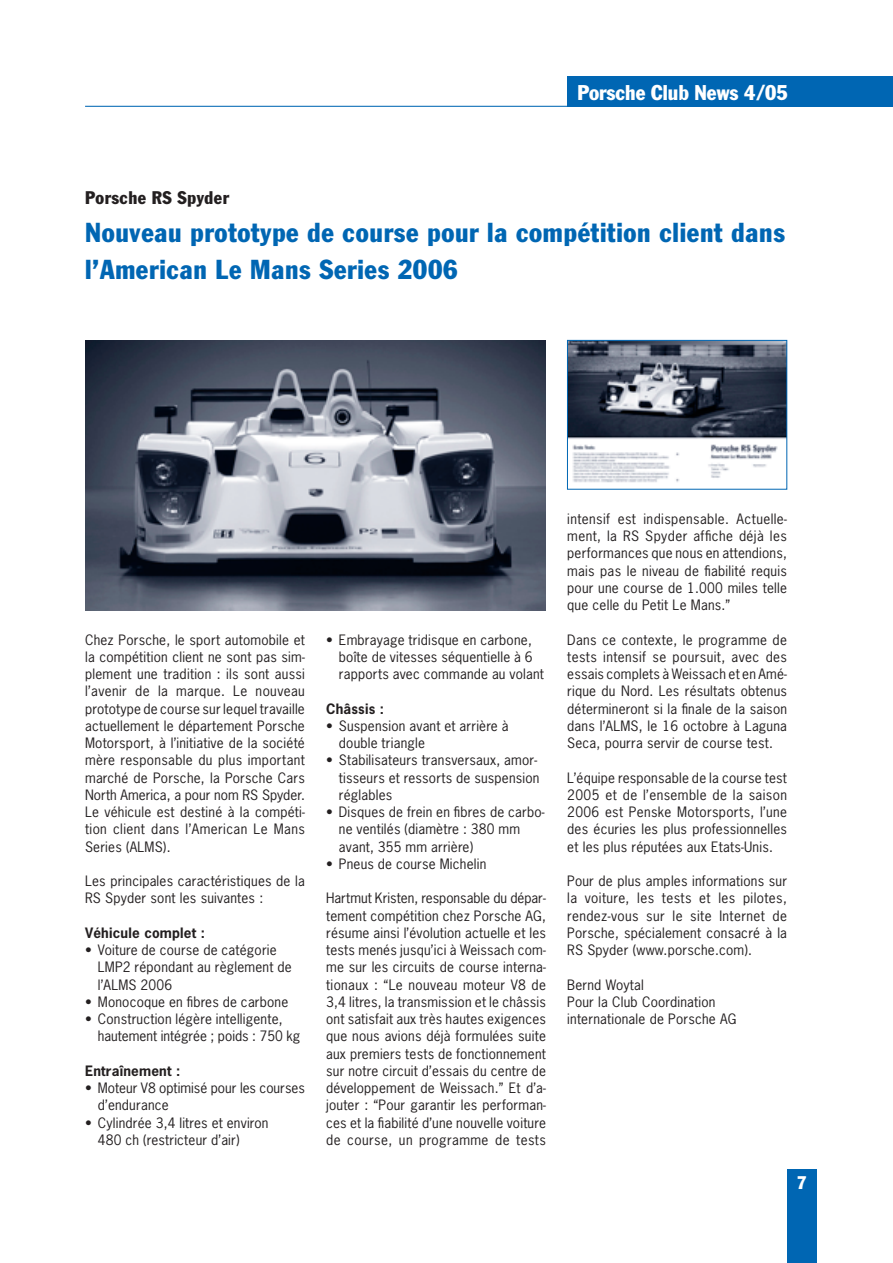
<style>
.page{position:relative;width:893px;height:1263px;background:#fff}
.page>*{position:absolute;margin:0;border:0;box-sizing:border-box;transform-origin:0 0}
.t1{font:condensed 27px/37.5px "Porsche Franklin Gothic";letter-spacing:.025em;color:#0066b3}
.t2{font:condensed 21px "Porsche Franklin Gothic";color:#fff}
.t3{font:condensed 18px "Porsche Franklin Gothic";letter-spacing:.025em;color:#231f20}
.t4{font:condensed 18px "Porsche Franklin Gothic";color:#fff}
.t5{font:13.5px/17.2px "Porsche News Gothic";letter-spacing:.015em;color:#231f20}
.t6{font:700 13.5px "Porsche News Gothic";letter-spacing:.015em;color:#231f20}
</style>
<div class="page">
<div style="left:567px;top:77px;width:325px;height:30px;background:#0066b3"></div>
<hr style="left:85px;top:106px;width:807px;height:1px;background:#0066b3">
<div style="left:787px;top:1169px;width:29px;height:94px;background:#0066b3"></div>
<img style="left:569px;top:342px;width:216px;height:141px">
<div style="left:567px;top:340px;width:220px;height:149px;border:1px solid #0066b3"></div>
<img style="left:85px;top:340px;width:461px;height:270px">
<h2 class="t2" style="left:577px;top:85px;width:212px">Porsche Club News 4/05</h2>
<h3 class="t3" style="left:85px;top:191px;width:145px">Porsche RS Spyder</h3>
<h1 class="t1" style="left:85px;top:216px;width:701px">Nouveau prototype de course pour la compétition client dans l’American Le Mans Series 2006</h1>
<p class="t5" style="left:85px;top:632px;width:221px;text-align:justify">Chez Porsche, le sport automobile et la compétition client ne sont pas sim&shy;plement une tradition : ils sont aussi l’avenir de la marque. Le nouveau prototype de course sur lequel travaille actuellement le département Porsche Motorsport, à l’initiative de la société mère responsable du plus important marché de Porsche, la Porsche Cars North America, a pour nom RS Spyder.<br>Le véhicule est destiné à la compéti&shy;tion client dans l’American Le Mans Series (ALMS).</p>
<p class="t5" style="left:85px;top:874px;width:221px">Les principales caractéristiques de la<br>RS Spyder sont les suivantes :</p>
<p class="t6" style="left:85px;top:927px;width:122px">Véhicule complet :</p>
<p class="t5" style="left:98px;top:943px;width:195px;text-indent:-13px">• Voiture de course de catégorie<br>LMP2 répondant au règlement de l’ALMS 2006</p>
<p class="t5" style="left:85px;top:994px;width:205px">• Monocoque en fibres de carbone</p>
<p class="t5" style="left:98px;top:1012px;width:204px;text-indent:-13px">• Construction légère intelligente, hautement intégrée ; poids : 750 kg</p>
<p class="t6" style="left:85px;top:1065px;width:97px">Entraînement :</p>
<p class="t5" style="left:98px;top:1081px;width:208px;text-indent:-13px">• Moteur V8 optimisé pour les courses d’endurance</p>
<p class="t5" style="left:98px;top:1115px;width:172px;text-indent:-13px">• Cylindrée 3,4 litres et environ<br>480 ch (restricteur d’air)</p>
<p class="t5" style="left:339px;top:632px;width:206px;text-indent:-13px">• Embrayage tridisque en carbone, boîte de vitesses séquentielle à 6 rapports avec commande au volant</p>
<p class="t6" style="left:326px;top:702px;width:59px">Châssis :</p>
<p class="t5" style="left:339px;top:718px;width:171px;text-indent:-13px">• Suspension avant et arrière à double triangle</p>
<p class="t5" style="left:339px;top:753px;width:202px;text-indent:-13px">• Stabilisateurs transversaux, amor&shy;tisseurs et ressorts de suspension réglables</p>
<p class="t5" style="left:339px;top:805px;width:207px;text-indent:-13px">• Disques de frein en fibres de carbo&shy;ne ventilés (diamètre : 380 mm avant, 355 mm arrière)</p>
<p class="t5" style="left:326px;top:856px;width:162px">• Pneus de course Michelin</p>
<p class="t5" style="left:326px;top:891px;width:221px;text-align:justify">Hartmut Kristen, responsable du dépar&shy;tement compétition chez Porsche AG, résume ainsi l’évolution actuelle et les tests menés jusqu’ici à Weissach com&shy;me sur les circuits de course interna&shy;tionaux : “Le nouveau moteur V8 de 3,4 litres, la transmission et le châssis ont satisfait aux très hautes exigences que nous avions déjà formulées suite aux premiers tests de fonctionnement sur notre circuit d’essais du centre de développement de Weissach.” Et d’a&shy;jouter : “Pour garantir les performan&shy;ces et la fiabilité d’une nouvelle voiture de course, un programme de tests</p>
<p class="t5" style="left:567px;top:511px;width:221px;text-align:justify">intensif est indispensable. Actuelle&shy;ment, la RS Spyder affiche déjà les performances que nous en attendions, mais pas le niveau de fiabilité requis pour une course de 1.000 miles telle que celle du Petit Le Mans.”</p>
<p class="t5" style="left:567px;top:632px;width:221px;text-align:justify">Dans ce contexte, le programme de tests intensif se poursuit, avec des essais complets à Weissach et en Amé&shy;rique du Nord. Les résultats obtenus détermineront si la finale de la saison dans l’ALMS, le 16 octobre à Laguna Seca, pourra servir de course test.</p>
<p class="t5" style="left:567px;top:770px;width:221px;text-align:justify">L’équipe responsable de la course test 2005 et de l’ensemble de la saison 2006 est Penske Motorsports, l’une des écuries les plus professionnelles et les plus réputées aux Etats-Unis.</p>
<p class="t5" style="left:567px;top:874px;width:221px;text-align:justify">Pour de plus amples informations sur la voiture, les tests et les pilotes, rendez-vous sur le site Internet de Porsche, spécialement consacré à la RS Spyder (www.porsche.com).</p>
<p class="t5" style="left:567px;top:977px;width:171px">Bernd Woytal<br>Pour la Club Coordination internationale de Porsche AG</p>
<h3 class="t4" style="left:797px;top:1176px;width:11px">7</h3>
</div>
